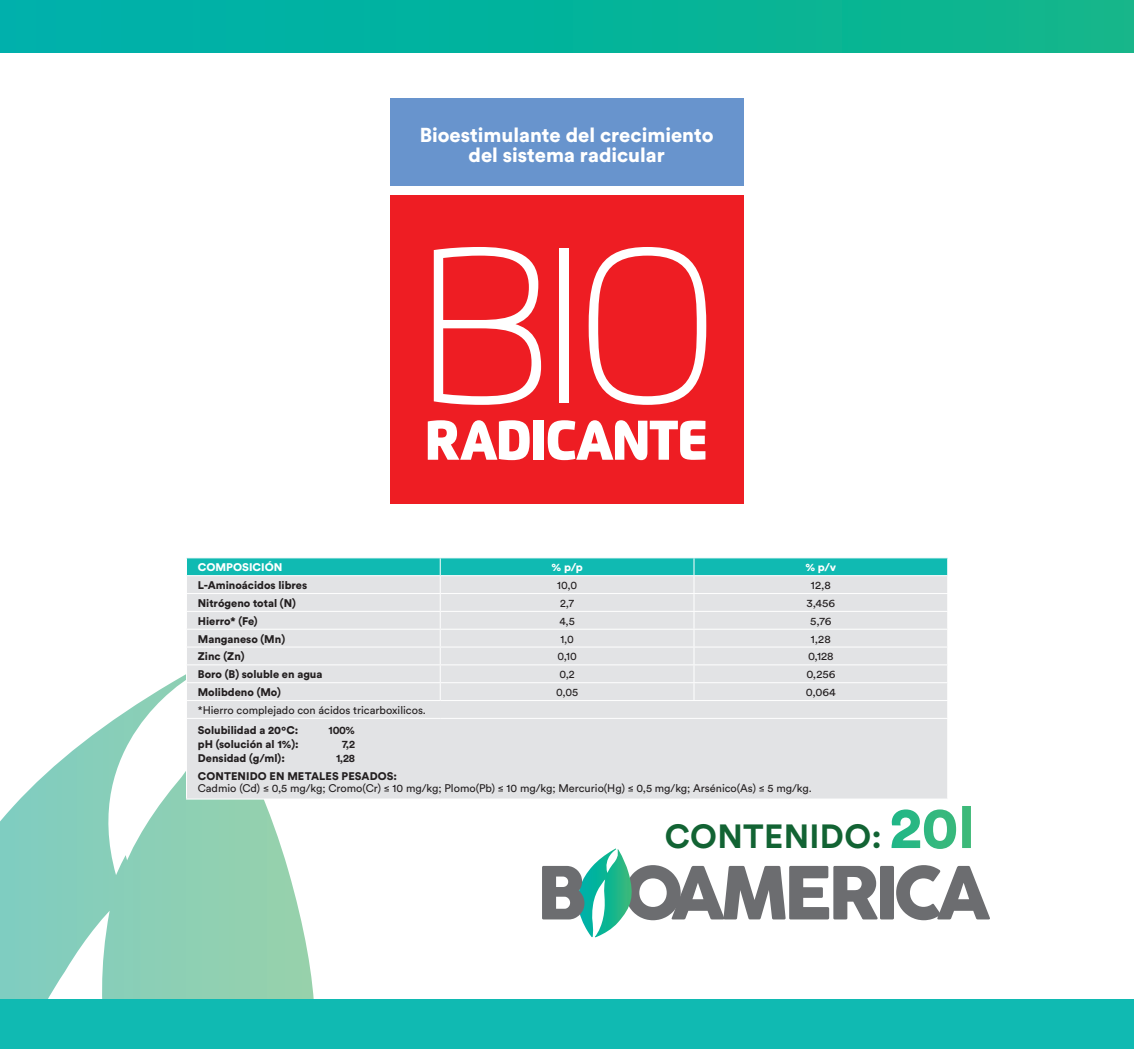
<style>
.page{position:relative;width:1134px;height:1049px;background:#fff}
.page>*{position:absolute;margin:0;border:0;box-sizing:border-box;transform-origin:0 0}
.t1{font:100 221.2px "Flexo";color:#fff}
.t2{font:900 55.8px "Flexo";letter-spacing:-.045em;color:#fff}
.t3{font:700 33.2px "Circular Std";letter-spacing:.01em;color:#126333}
.t4{font:900 20px/20px "Circular Std";color:#fff;text-align:center}
.t5{font:900 11px/14px "Circular Std";color:#231f20;text-align:justify}
.t6{font:11px "Circular Std";color:#231f20}
.t7{font:11px "Circular Std";color:#231f20;scale:1.04 1}
.t8{font:900 11px "Circular Std";color:#fff}
.t9{font:700 11px/14px "Circular Std";color:#231f20;text-align:right}
.s1{font-weight:900;font-size:58px;color:#fff}
</style>
<div class="page">
<svg style="left:0;top:674px;width:314px;height:325px"></svg>
<div style="left:0;top:0;width:1134px;height:53px;background:linear-gradient(to right,#00b0ac,#10b68a)"></div>
<div style="left:0;top:999px;width:1134px;height:50px;background:#10bab2"></div>
<div style="left:390px;top:195px;width:354px;height:309px;background:#ee1d23"></div>
<div style="left:390px;top:98px;width:354px;height:88px;background:#6894cd"></div>
<svg style="left:542px;top:848px;width:448px;height:89px"></svg>
<div style="left:187px;top:719px;width:760px;height:79px;background:#e2e3e5"></div>
<svg style="left:186px;top:558px;width:762px;height:160px;background:#cde0e1"></svg>
<hr style="left:186px;top:718px;width:254px;height:1px;background:#fff">
<hr style="left:186px;top:719px;width:1px;height:79px;background:#fff">
<hr style="left:186px;top:798px;width:254px;height:1px;background:#fff">
<h3 class="t4" style="left:420px;top:124px;width:295px">Bioestimulante del crecimiento del sistema radicular</h3>
<h1 class="t1" style="left:414px;top:193px;width:310px">BIO</h1>
<h2 class="t2" style="left:424px;top:406px;width:287px">RADICANTE</h2>
<p class="t8" style="left:198px;top:560px;width:86px">COMPOSICIÓN</p>
<p class="t8" style="left:551px;top:560px;width:33px">% p/p</p>
<p class="t8" style="left:805px;top:560px;width:32px">% p/v</p>
<p class="t5" style="left:198px;top:578px;width:111px">L-Aminoácidos libres</p>
<p class="t6" style="left:557px;top:578px;width:22px">10,0</p>
<p class="t7" style="left:811px;top:578px;width:21px">12,8</p>
<p class="t5" style="left:198px;top:596px;width:100px">Nitrógeno total (N)</p>
<p class="t6" style="left:560px;top:596px;width:16px">2,7</p>
<p class="t7" style="left:807px;top:596px;width:29px">3,456</p>
<p class="t5" style="left:198px;top:614px;width:61px">Hierro* (Fe)</p>
<p class="t6" style="left:559px;top:614px;width:17px">4,5</p>
<p class="t7" style="left:810px;top:614px;width:22px">5,76</p>
<p class="t5" style="left:198px;top:631px;width:89px">Manganeso (Mn)</p>
<p class="t6" style="left:560px;top:632px;width:15px">1,0</p>
<p class="t7" style="left:811px;top:632px;width:21px">1,28</p>
<p class="t5" style="left:198px;top:649px;width:48px">Zinc (Zn)</p>
<p class="t6" style="left:557px;top:650px;width:21px">0,10</p>
<p class="t7" style="left:808px;top:650px;width:26px">0,128</p>
<p class="t5" style="left:198px;top:667px;width:126px">Boro (B) soluble en agua</p>
<p class="t6" style="left:559px;top:668px;width:17px">0,2</p>
<p class="t7" style="left:806px;top:668px;width:29px">0,256</p>
<p class="t5" style="left:198px;top:685px;width:84px">Molibdeno (Mo)</p>
<p class="t6" style="left:556px;top:685px;width:24px">0,05</p>
<p class="t7" style="left:806px;top:685px;width:30px">0,064</p>
<p class="t6" style="left:198px;top:703px;width:230px">*Hierro complejado con ácidos tricarboxilicos.</p>
<p class="t5" style="left:198px;top:723px;width:103px">Solubilidad a 20ºC: pH (solución al 1%):<br>Densidad (g/ml):</p>
<p class="t5" style="left:198px;top:769px;width:48px">Contenido</p>
<p class="t5" style="left:270px;top:769px;width:94px">en metales pesados</p>
<p class="t5" style="left:393px;top:769px;width:5px">:</p>
<p class="t6" style="left:198px;top:782px;width:615px">Cadmio (Cd) ≤ 0,5 mg/kg; Cromo(Cr) ≤ 10 mg/kg; Plomo(Pb) ≤ 10 mg/kg; Mercurio(Hg) ≤ 0,5 mg/kg; Arsénico(As) ≤ 5 mg/kg.</p>
<p class="t9" style="left:329px;top:723px;width:28px">100%<br>7,2<br>1,28</p>
<h3 class="t3" style="left:665px;top:815px;width:312px">CONTENIDO: <span class="s1">20l</span></h3>
</div>
